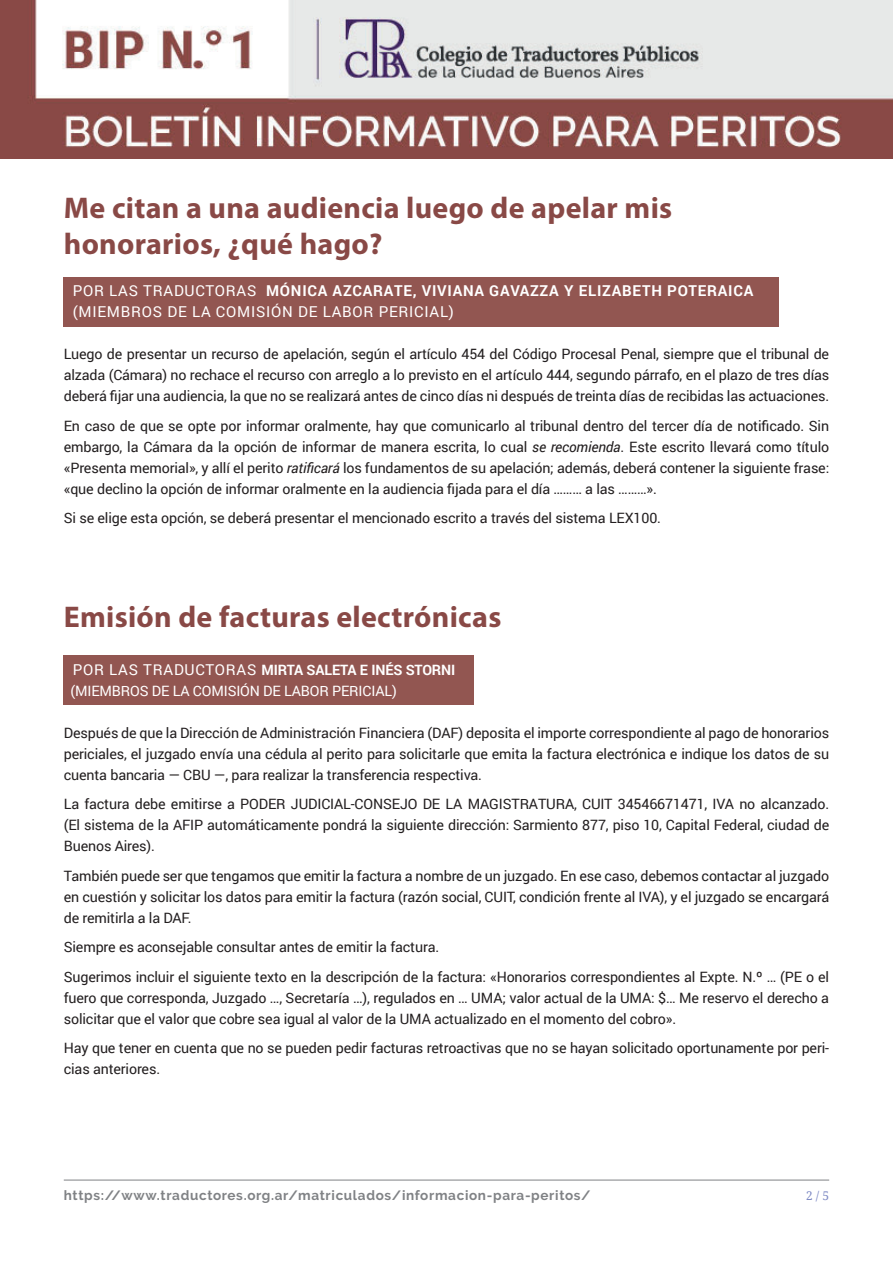
<style>
.page{position:relative;width:893px;height:1263px;background:#fff}
.page>*{position:absolute;margin:0;border:0;box-sizing:border-box;transform-origin:0 0}
.t1{font:700 30px/36px "Myriad Pro";letter-spacing:.01em;color:#894946}
.t2{font:15px/21px "Roboto";letter-spacing:.05em;color:#fff}
.t3{font:14.25px/21px "Roboto";letter-spacing:-.01em;color:#231f20;text-align:justify}
.t4{font:14.25px/21px "Roboto";letter-spacing:-.01em;color:#fff}
.t5{font:700 13.5px "Raleway";letter-spacing:.05em;color:#808285}
.t6{font:12px "Droid Serif";color:#7d89c4}
.s1{font-weight:700}
.s2{font-style:italic}
.s3{font-size:15px}
</style>
<div class="page">
<hr style="left:64px;top:1180px;width:765px;height:1px;background:#808285">
<img style="left:0;top:0;width:893px;height:159px">
<div style="left:63px;top:656px;width:411px;height:49px;background:#925651"></div>
<div style="left:63px;top:277px;width:715px;height:50px;background:#925651"></div>
<h1 class="t1" style="left:64px;top:189px;width:610px">Me citan a una audiencia luego de apelar mis honorarios, ¿qué hago?</h1>
<p class="t2" style="left:73px;top:280px;width:682px">POR LAS TRADUCTORAS <span class="s1">MÓNICA AZCARATE, VIVIANA GAVAZZA Y ELIZABETH POTERAICA </span>(MIEMBROS DE LA COMISIÓN DE LABOR PERICIAL)</p>
<p class="t3" style="left:64px;top:343px;width:767px">Luego de presentar un recurso de apelación, según el artículo 454 del Código Procesal Penal, siempre que el tribunal de alzada (Cámara) no rechace el recurso con arreglo a lo previsto en el artículo 444, segundo párrafo, en el plazo de tres días deberá fijar una audiencia, la que no se realizará antes de cinco días ni después de treinta días de recibidas las actuaciones.</p>
<p class="t3" style="left:64px;top:414px;width:767px">En caso de que se opte por informar oralmente, hay que comunicarlo al tribunal dentro del tercer día de notificado. Sin embargo, la Cámara da la opción de informar de manera escrita, lo cual <span class="s2">se recomienda</span>. Este escrito llevará como título «Presenta memorial», y allí el perito <span class="s2">ratificará</span> los fundamentos de su apelación; además, deberá contener la siguiente frase: «que declino la opción de informar oralmente en la audiencia fijada para el día ……… a las ………».</p>
<p class="t3" style="left:64px;top:507px;width:599px">Si se elige esta opción, se deberá presentar el mencionado escrito a través del sistema LEX100.</p>
<h1 class="t1" style="left:64px;top:598px;width:439px">Emisión de facturas electrónicas</h1>
<p class="t4" style="left:71px;top:659px;width:386px"><span class="s3">POR LAS TRADUCTORAS</span> <span class="s1">MIRTA SALETA E INÉS STORNI </span>(MIEMBROS DE LA COMISIÓN DE LABOR PERICIAL)</p>
<p class="t3" style="left:64px;top:722px;width:767px">Después de que la Dirección de Administración Financiera (DAF) deposita el importe correspondiente al pago de honorarios periciales, el juzgado envía una cédula al perito para solicitarle que emita la factura electrónica e indique los datos de su cuenta bancaria — CBU —, para realizar la transferencia respectiva.</p>
<p class="t3" style="left:64px;top:793px;width:767px">La factura debe emitirse a PODER JUDICIAL-CONSEJO DE LA MAGISTRATURA, CUIT 34546671471, IVA no alcanzado. (El sistema de la AFIP automáticamente pondrá la siguiente dirección: Sarmiento 877, piso 10, Capital Federal, ciudad de Buenos Aires).</p>
<p class="t3" style="left:64px;top:865px;width:767px">También puede ser que tengamos que emitir la factura a nombre de un juzgado. En ese caso, debemos contactar al juzgado en cuestión y solicitar los datos para emitir la factura (razón social, CUIT, condición frente al IVA), y el juzgado se encargará de remitirla a la DAF.</p>
<p class="t3" style="left:64px;top:932px;width:767px;line-height:29.5px">Siempre es aconsejable consultar antes de emitir la factura.<br>Sugerimos incluir el siguiente texto en la descripción de la factura: «Honorarios correspondientes al Expte. N.º … (PE o el</p>
<p class="t3" style="left:64px;top:987px;width:767px">fuero que corresponda, Juzgado …, Secretaría …), regulados en … UMA; valor actual de la UMA: $… Me reservo el derecho a solicitar que el valor que cobre sea igual al valor de la UMA actualizado en el momento del cobro».</p>
<p class="t3" style="left:64px;top:1037px;width:767px">Hay que tener en cuenta que no se pueden pedir facturas retroactivas que no se hayan solicitado oportunamente por peri&shy;cias anteriores.</p>
<p class="t5" style="left:64px;top:1188px;width:528px">https://www.traductores.org.ar/matriculados/informacion-para-peritos/</p>
<p class="t6" style="left:806px;top:1189px;width:25px">2 / 5</p>
</div>
